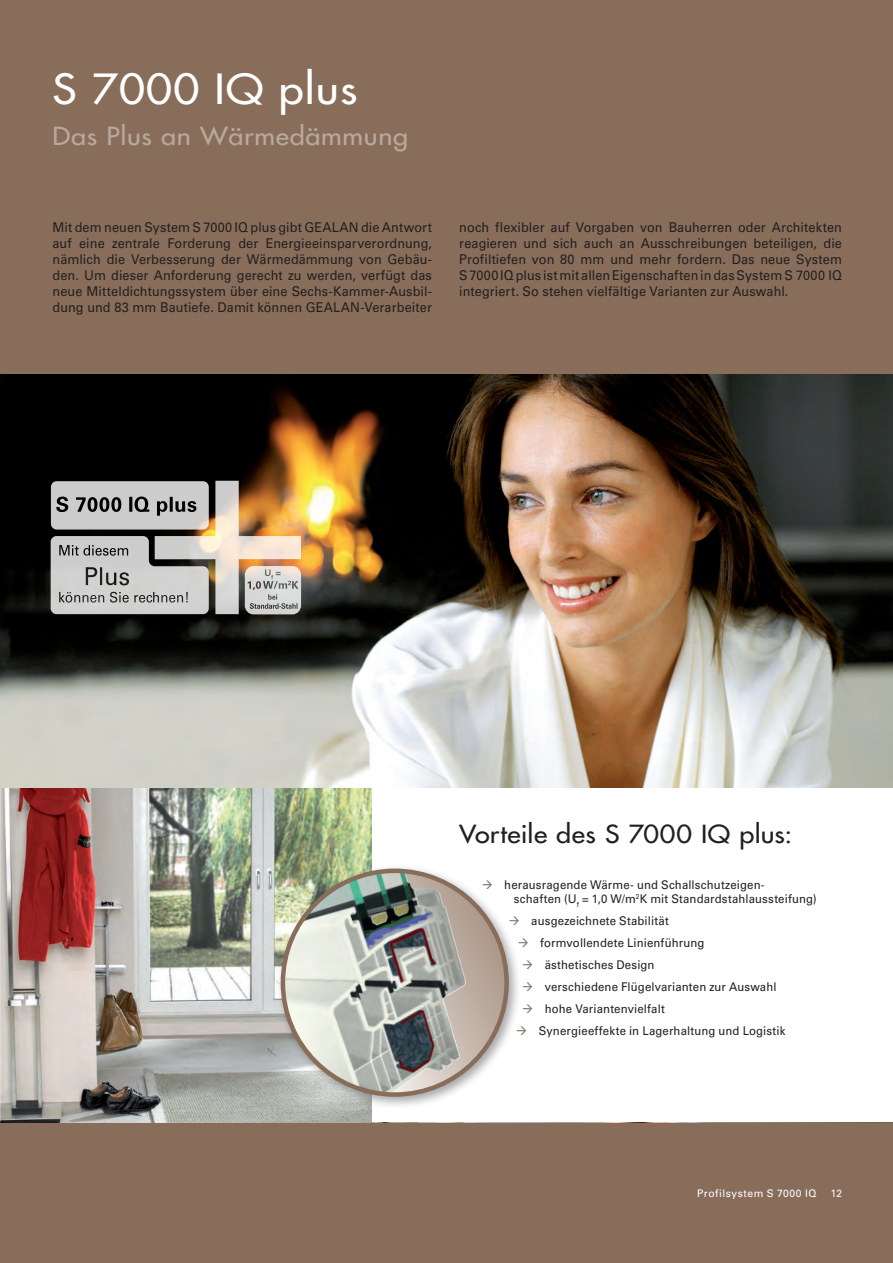
<style>
.page{position:relative;width:893px;height:1263px;background:#886d5b}
.page>*{position:absolute;margin:0;border:0;box-sizing:border-box;transform-origin:0 0}
.t1{font:40.5px "Futura LT";letter-spacing:.025em;color:#fff;scale:1.11 1}
.t2{font:24.3px "Futura LT";letter-spacing:.015em;color:#231f20;scale:1.11 1}
.t3{font:24.3px "Futura LT";letter-spacing:.025em;color:#b9a99c;scale:1.11 1}
.t4{font:13.5px/16px "Univers LT";letter-spacing:.005em;color:#231f20;text-align:justify;scale:.94 1}
.t5{font:12px/13.5px "Univers LT";letter-spacing:.01em;color:#231f20;scale:.95 1}
.t6{font:10.5px "Univers LT";letter-spacing:.05em;color:#fff}
.t7{font:10.5px "Univers LT";letter-spacing:.05em;color:#fff;scale:.95 1}
.s1{color:#817a6b}
</style>
<div class="page">
<img style="left:0;top:375px;width:893px;height:748px">
<div style="left:370px;top:789px;width:523px;height:333px;background:#fff"></div>
<img style="left:0;top:788px;width:371px;height:335px">
<svg style="left:51px;top:481px;width:250px;height:133px;background:#b9afa3"></svg>
<div style="left:276px;top:864px;width:246px;height:246px;background:#231f20;opacity:.4"></div>
<svg style="left:283px;top:871px;width:224px;height:223px;background:#b2a092"></svg>
<img style="left:283px;top:871px;width:184px;height:223px">
<h1 class="t1" style="left:53px;top:62px;width:276px">S 7000 IQ plus</h1>
<h2 class="t3" style="left:53px;top:120px;width:322px">Das Plus an Wärmedämmung</h2>
<p class="t4" style="left:53px;top:219px;width:405px">Mit dem neuen System S 7000 IQ plus gibt GEALAN die Antwort auf eine zentrale Forderung der Energieeinsparverordnung, nämlich die Verbesserung der Wärmedämmung von Gebäu&shy;den. Um dieser Anforderung gerecht zu werden, verfügt das neue Mitteldichtungssystem über eine Sechs-Kammer-Ausbil&shy;dung und 83 mm Bautiefe. Damit können GEALAN-Verarbeiter</p>
<p class="t4" style="left:459px;top:219px;width:409px">noch flexibler auf Vorgaben von Bauherren oder Architekten reagieren und sich auch an Ausschreibungen beteiligen, die Profiltiefen von 80 mm und mehr fordern. Das neue System S 7000 IQ plus ist mit allen Eigenschaften in das System S 7000 IQ integriert. So stehen vielfältige Varianten zur Auswahl.</p>
<h2 class="t2" style="left:459px;top:818px;width:301px">Vorteile des S 7000 IQ plus:</h2>
<p class="t5" style="left:514px;top:878px;width:320px;text-indent:-32px"><span class="s1">→</span> herausragende Wärme- und Schallschutzeigen--<br>schaften (U<sub>f</sub> = 1,0 W/m<sup>2</sup>K mit Standardstahlaussteifung)</p>
<p class="t5" style="left:509px;top:914px;width:170px"><span class="s1">→</span> ausgezeichnete Stabilität</p>
<p class="t5" style="left:518px;top:936px;width:198px"><span class="s1">→</span> formvollendete Linienführung</p>
<p class="t5" style="left:522px;top:958px;width:141px"><span class="s1">→</span> ästhetisches Design</p>
<p class="t5" style="left:522px;top:980px;width:269px"><span class="s1">→</span> verschiedene Flügelvarianten zur Auswahl</p>
<p class="t5" style="left:522px;top:1002px;width:152px"><span class="s1">→</span> hohe Variantenvielfalt</p>
<p class="t5" style="left:516px;top:1024px;width:285px"><span class="s1">→</span> Synergieeffekte in Lagerhaltung und Logistik</p>
<p class="t6" style="left:697px;top:1187px;width:121px">Profilsystem S 7000 IQ</p>
<p class="t7" style="left:831px;top:1187px;width:13px">12</p>
</div>
